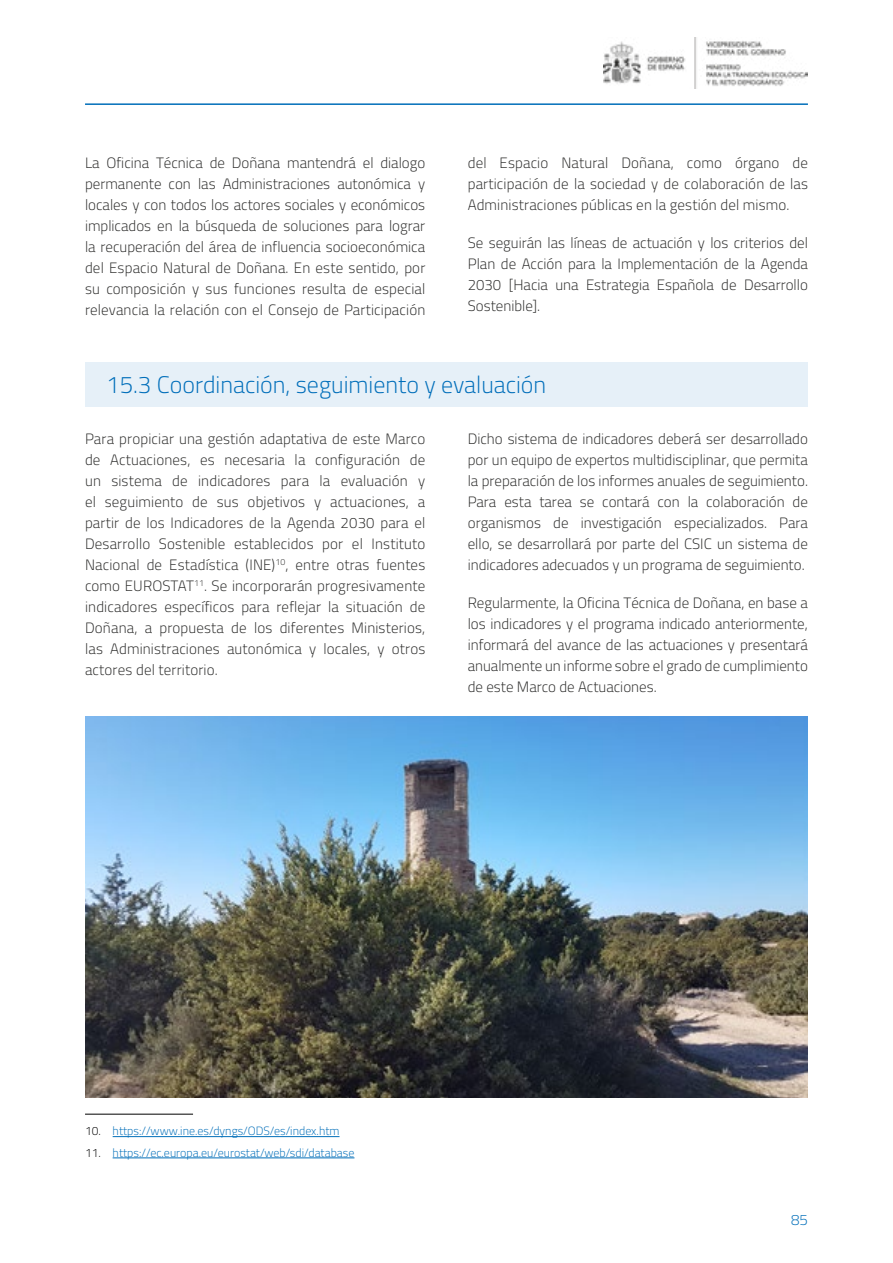
<style>
.page{position:relative;width:893px;height:1263px;background:#fff}
.page>*{position:absolute;margin:0;border:0;box-sizing:border-box;transform-origin:0 0}
.t1{font:24px "Cairo";color:#006eba}
.t2{font:15px/21px "Cairo";color:#282827;text-align:justify}
.t3{font:15px "Cairo";color:#006eb9}
.t4{font:12px "Cairo";color:#006eb9}
.s1{color:#000}
</style>
<div class="page">
<hr style="left:85px;top:103px;width:723px;height:2px;background:#006eb9">
<img style="left:604px;top:38px;width:204px;height:51px">
<hr style="left:85px;top:1114px;width:108px;height:1px;background:#000">
<hr style="left:113px;top:1136px;width:227px;height:1px;background:#006eb9">
<hr style="left:113px;top:1157px;width:241px;height:1px;background:#006eb9">
<div style="left:85px;top:362px;width:723px;height:45px;background:#e6f0f8"></div>
<img style="left:85px;top:716px;width:723px;height:381px">
<p class="t2" style="left:85px;top:153px;width:342px">La Oficina Técnica de Doñana mantendrá el dialogo permanente con las Administraciones autonómica y locales y con todos los actores sociales y económicos implicados en la búsqueda de soluciones para lograr la recuperación del área de influencia socioeconómica del Espacio Natural de Doñana. En este sentido, por su composición y sus funciones resulta de especial relevancia la relación con el Consejo de Participación</p>
<p class="t2" style="left:468px;top:153px;width:342px">del Espacio Natural Doñana, como órgano de participación de la sociedad y de colaboración de las Administraciones públicas en la gestión del mismo.</p>
<p class="t2" style="left:468px;top:233px;width:342px">Se seguirán las líneas de actuación y los criterios del Plan de Acción para la Implementación de la Agenda 2030 [Hacia una Estrategia Española de Desarrollo Sostenible].</p>
<h1 class="t1" style="left:106px;top:367px;width:441px">15.3 Coordinación, seguimiento y evaluación</h1>
<p class="t2" style="left:85px;top:429px;width:342px">Para propiciar una gestión adaptativa de este Marco de Actuaciones, es necesaria la configuración de un sistema de indicadores para la evaluación y el seguimiento de sus objetivos y actuaciones, a partir de los Indicadores de la Agenda 2030 para el Desarrollo Sostenible establecidos por el Instituto Nacional de Estadística (INE)<sup>10</sup>, entre otras fuentes como EUROSTAT<sup>11</sup>. Se incorporarán progresivamente indicadores específicos para reflejar la situación de Doñana, a propuesta de los diferentes Ministerios, las Administraciones autonómica y locales, y otros actores del territorio.</p>
<p class="t2" style="left:468px;top:429px;width:342px">Dicho sistema de indicadores deberá ser desarrollado por un equipo de expertos multidisciplinar, que permita la preparación de los informes anuales de seguimiento.<br>Para esta tarea se contará con la colaboración de organismos de investigación especializados. Para ello, se desarrollará por parte del CSIC un sistema de indicadores adecuados y un programa de seguimiento.</p>
<p class="t2" style="left:468px;top:593px;width:342px">Regularmente, la Oficina Técnica de Doñana, en base a los indicadores y el programa indicado anteriormente, informará del avance de las actuaciones y presentará anualmente un informe sobre el grado de cumplimiento de este Marco de Actuaciones.</p>
<p class="t4" style="left:85px;top:1122px;width:256px"><span class="s1">10.</span> https://www.ine.es/dyngs/ODS/es/index.htm</p>
<p class="t4" style="left:85px;top:1144px;width:271px"><span class="s1">11.</span> https://ec.europa.eu/eurostat/web/sdi/database</p>
<p class="t3" style="left:791px;top:1208px;width:18px">85</p>
</div>
